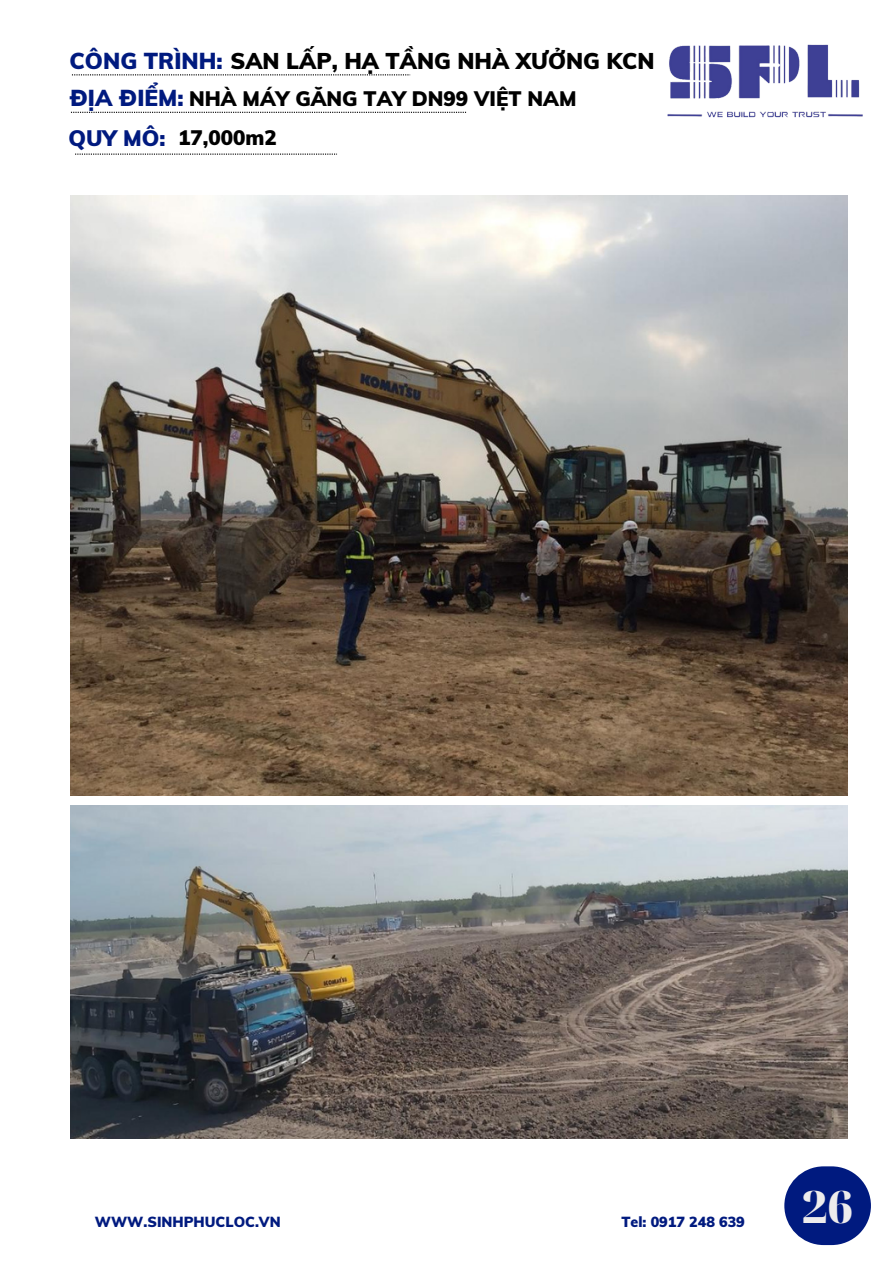
<style>
.page{position:relative;width:893px;height:1264px;background:#fff}
.page>*{position:absolute;margin:0;border:0;box-sizing:border-box;transform-origin:0 0}
.t1{font:900 44.7px "Noto Serif Display";color:#edecec}
.t2{font:900 22.35px "Muli";color:#000}
.t3{font:900 21.9px "Muli";color:#001a7f}
.t4{font:900 20.55px "Muli";color:#000}
.t5{font:900 14.25px "Muli";color:#001a7f}
.s1{font-size:22.5px;color:#001a7f}
</style>
<div class="page">
<svg style="left:72px;top:74px;width:338px;height:1px"></svg>
<svg style="left:71px;top:112px;width:395px;height:1px"></svg>
<svg style="left:75px;top:154px;width:262px;height:1px"></svg>
<img style="left:70px;top:805px;width:777px;height:333px">
<img style="left:70px;top:195px;width:777px;height:600px">
<svg style="left:784px;top:1166px;width:86px;height:78px"></svg>
<img style="left:667px;top:44px;width:196px;height:74px">
<p class="t2" style="left:69px;top:47px;width:586px"><span class="s1">CÔNG TRÌNH:</span> SAN LẤP, HẠ TẦNG NHÀ XƯỞNG KCN</p>
<p class="t4" style="left:69px;top:85px;width:508px"><span class="s1">ĐỊA ĐIỂM:</span> NHÀ MÁY GĂNG TAY DN99 VIỆT NAM</p>
<p class="t3" style="left:68px;top:124px;width:99px">QUY MÔ:</p>
<p class="t4" style="left:178px;top:125px;width:100px">17,000m2</p>
<p class="t5" style="left:95px;top:1212px;width:187px">WWW.SINHPHUCLOC.VN</p>
<p class="t5" style="left:621px;top:1212px;width:125px">Tel: 0917 248 639</p>
<p class="t1" style="left:802px;top:1175px;width:52px">26</p>
</div>
